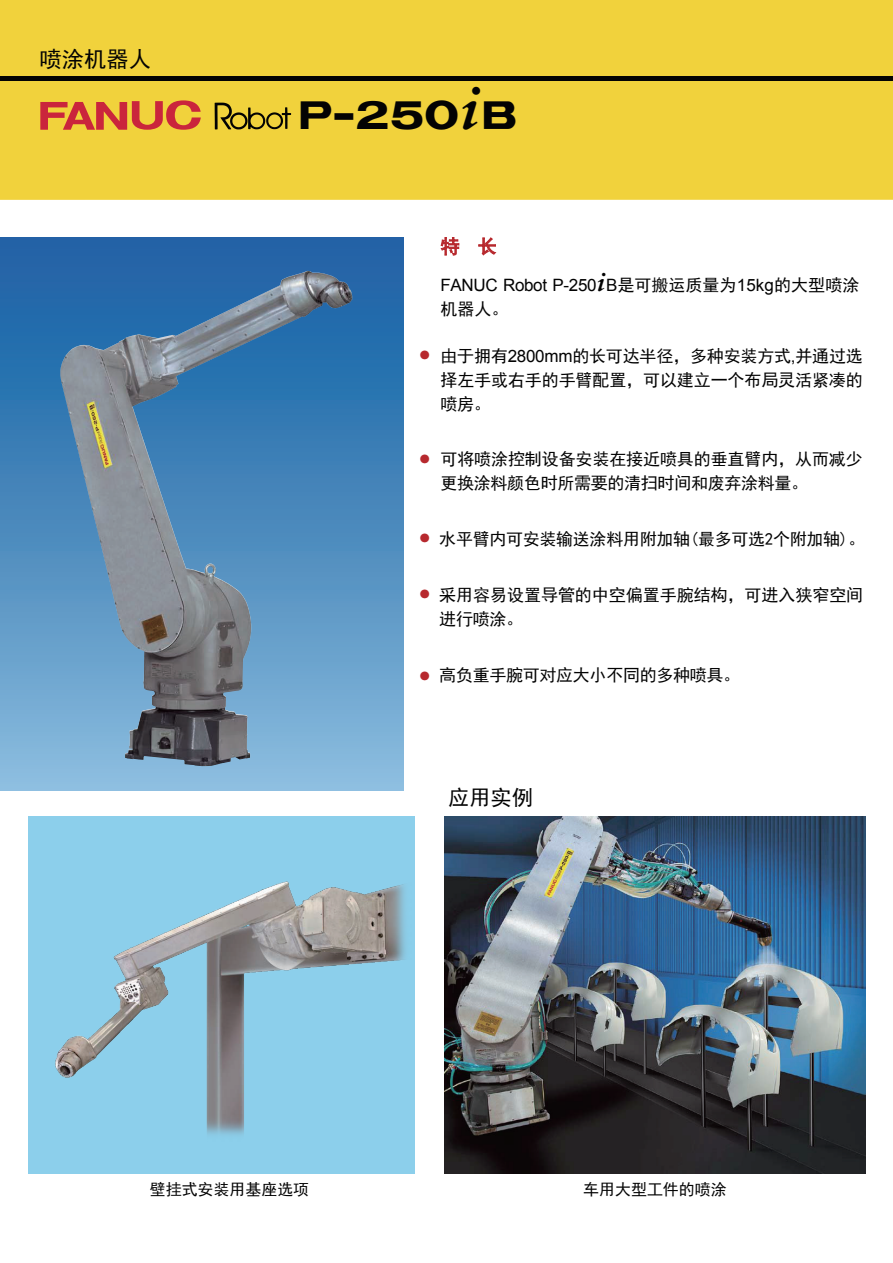
<style>
.page{position:relative;width:893px;height:1263px;background:#fff}
.page>*{position:absolute;margin:0;border:0;box-sizing:border-box;transform-origin:0 0}
.t1{font:38.25px "Fanuc Logo 1.0 Regular";color:#030303}
.t2{font:22.35px "Sim Hei";color:#030303}
.t3{font:21.3px "Sim Hei";color:#030303}
.t4{font:16.95px/24px "Sim Hei";letter-spacing:-.01em;color:#030303}
.t5{font:16.95px/24px "Arial";letter-spacing:-.02em;color:#030303}
.t6{font:15.9px "Sim Hei";color:#030303}
.t7{font:10.65px "Futo Go B101 Pro Bold G Bpc EUC H";color:#b7292e}
.s1{font-family:"Fanuc Logo 1.0 Regular";font-size:16.5px}
.s2{font-family:"Sim Hei"}
.s3{font-family:"Arial"}
.s4{font-family:"Futo Go B101 Pro Bold G Bpc EUC H";font-size:10.65px;color:#b7292e}
</style>
<div class="page">
<div style="left:0;top:238px;width:404px;height:552px;background:linear-gradient(to bottom,#175d9f,#85b9dc)"></div>
<div style="left:28px;top:817px;width:386px;height:357px;background:#8ccfeb"></div>
<div style="left:0;top:0;width:893px;height:200px;background:#f1d23c"></div>
<hr style="left:0;top:77px;width:893px;height:4px;background:#030303">
<svg style="left:440px;top:237px;width:20px;height:19px"></svg>
<svg style="left:478px;top:237px;width:19px;height:19px"></svg>
<svg style="left:40px;top:100px;width:161px;height:30px"></svg>
<svg style="left:215px;top:103px;width:76px;height:26px"></svg>
<img style="left:55px;top:881px;width:350px;height:254px">
<img style="left:60px;top:271px;width:246px;height:493px">
<img style="left:444px;top:816px;width:421px;height:358px">
<p class="t2" style="left:39px;top:48px;width:113px">喷涂机器人</p>
<p class="t1" style="left:299px;top:87px;width:220px">P-250+B</p>
<p class="t5" style="left:440px;top:273px;width:421px">FANUC Robot P-250<span class="s1">+</span>B<span class="s2">是可搬运质量为</span>15kg<span class="s2">的大型喷涂机器人。</span></p>
<p class="t4" style="left:440px;top:344px;width:424px;text-align:justify">由于拥有<span class="s3">2800mm</span>的长可达半径，多种安装方式<span class="s3">,</span>并通过选择左手或右手的手臂配置，可以建立一个布局灵活紧凑的喷房。</p>
<p class="t4" style="left:440px;top:447px;width:424px">可将喷涂控制设备安装在接近喷具的垂直臂内，从而减少更换涂料颜色时所需要的清扫时间和废弃涂料量。</p>
<p class="t4" style="left:419px;top:527px;width:447px"><span class="s4">●</span> 水平臂内可安装输送涂料用附加轴(最多可选2个附加轴)。</p>
<p class="t7" style="left:419px;top:349px;width:12px">●</p>
<p class="t7" style="left:419px;top:453px;width:12px">●</p>
<p class="t7" style="left:419px;top:588px;width:12px">●</p>
<p class="t7" style="left:419px;top:669px;width:12px">●</p>
<p class="t4" style="left:439px;top:583px;width:425px">采用容易设置导管的中空偏置手腕结构，可进入狭窄空间进行喷涂。</p>
<p class="t4" style="left:439px;top:662px;width:302px">高负重手腕可对应大小不同的多种喷具。</p>
<p class="t3" style="left:448px;top:786px;width:87px">应用实例</p>
<p class="t6" style="left:150px;top:1181px;width:161px">壁挂式安装用基座选项</p>
<p class="t6" style="left:583px;top:1181px;width:145px">车用大型工件的喷涂</p>
</div>
